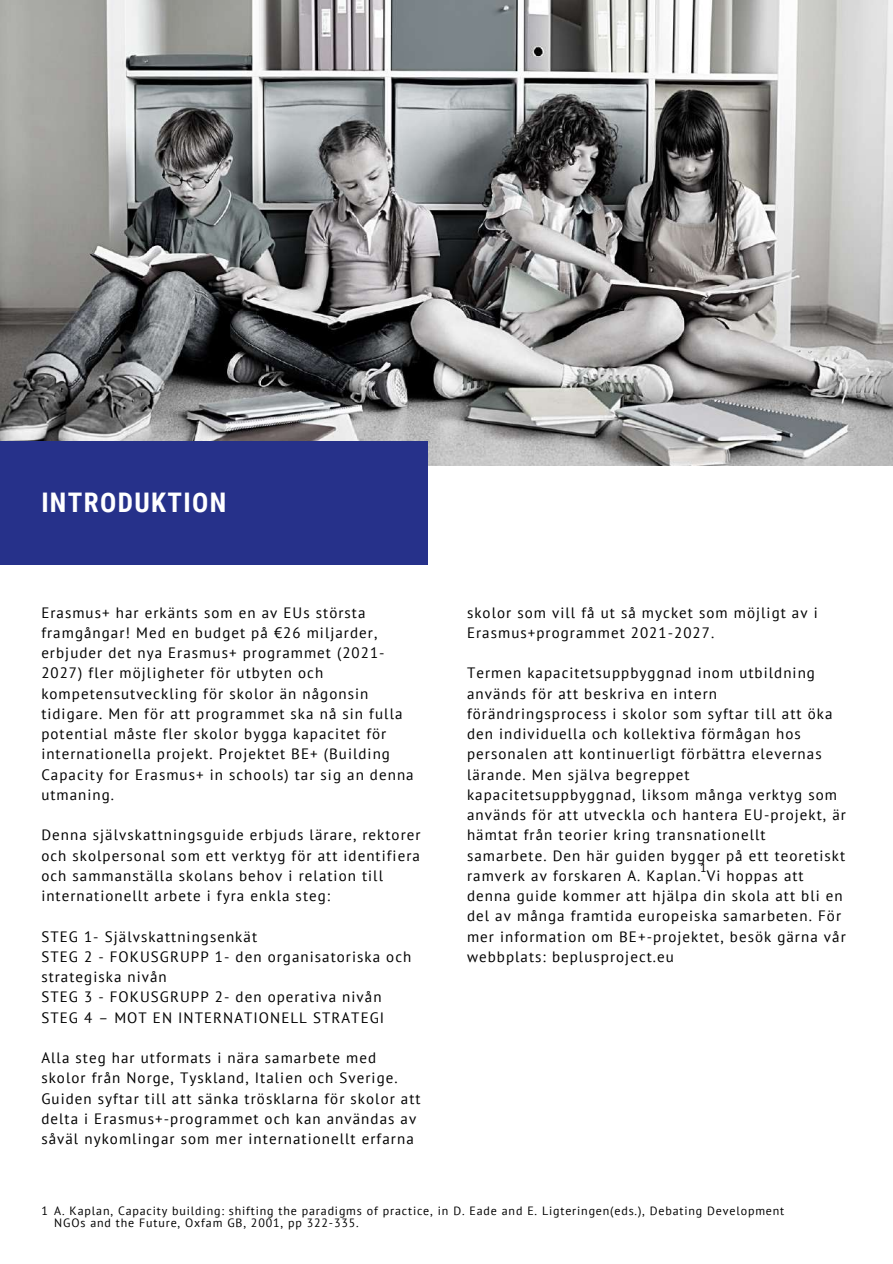
<style>
.page{position:relative;width:893px;height:1264px;background:#fff}
.page>*{position:absolute;margin:0;border:0;box-sizing:border-box;transform-origin:0 0}
.t1{font:700 27px "Roboto Condensed";letter-spacing:.05em;color:#fff}
.t2{font:15px/20.2px "PT Sans";letter-spacing:.07em;color:#000}
.t3{font:12px/12px "PT Sans";letter-spacing:.07em;color:#000}
</style>
<div class="page">
<img style="left:0;top:0;width:892px;height:466px">
<div style="left:0;top:441px;width:427px;height:123px;background:#26318a"></div>
<h1 class="t1" style="left:41px;top:487px;width:186px">INTRODUKTION</h1>
<p class="t2" style="left:41px;top:602px;width:374px">Erasmus+ har erkänts som en av EUs största framgångar! Med en budget på €26 miljarder, erbjuder det nya Erasmus+ programmet (2021- 2027) fler möjligheter för utbyten och kompetensutveckling för skolor än någonsin tidigare. Men för att programmet ska nå sin fulla potential måste fler skolor bygga kapacitet för internationella projekt. Projektet BE+ (Building Capacity for Erasmus+ in schools) tar sig an denna utmaning.</p>
<p class="t2" style="left:41px;top:824px;width:381px">Denna självskattningsguide erbjuds lärare, rektorer och skolpersonal som ett verktyg för att identifiera och sammanställa skolans behov i relation till internationellt arbete i fyra enkla steg:</p>
<p class="t2" style="left:41px;top:925px;width:371px">STEG 1- Självskattningsenkät<br>STEG 2 - FOKUSGRUPP 1- den organisatoriska och strategiska nivån<br>STEG 3 - FOKUSGRUPP 2- den operativa nivån STEG 4 – MOT EN INTERNATIONELL STRATEGI</p>
<p class="t2" style="left:41px;top:1047px;width:381px">Alla steg har utformats i nära samarbete med skolor från Norge, Tyskland, Italien och Sverige.<br>Guiden syftar till att sänka trösklarna för skolor att delta i Erasmus+-programmet och kan användas av såväl nykomlingar som mer internationellt erfarna</p>
<p class="t2" style="left:467px;top:602px;width:352px">skolor som vill få ut så mycket som möjligt av i<br>Erasmus+programmet 2021-2027.</p>
<p class="t2" style="left:467px;top:662px;width:380px">Termen kapacitetsuppbyggnad inom utbildning används för att beskriva en intern förändringsprocess i skolor som syftar till att öka den individuella och kollektiva förmågan hos personalen att kontinuerligt förbättra elevernas lärande. Men själva begreppet kapacitetsuppbyggnad, liksom många verktyg som används för att utveckla och hantera EU-projekt, är hämtat från teorier kring transnationellt samarbete. Den här guiden bygger på ett teoretiskt ramverk av forskaren A. Kaplan. Vi hoppas att denna guide kommer att hjälpa din skola att bli en del av många framtida europeiska samarbeten. För mer information om BE+-projektet, besök gärna vår webbplats: beplusproject.eu</p>
<p class="t3" style="left:700px;top:861px;width:8px">1</p>
<p class="t3" style="left:54px;top:1204px;width:731px">A. Kaplan, Capacity building: shifting the paradigms of practice, in D. Eade and E. Ligteringen(eds.), Debating Development<br>NGOs and the Future, Oxfam GB, 2001, pp 322-335.</p>
<p class="t3" style="left:41px;top:1204px;width:8px">1</p>
</div>
